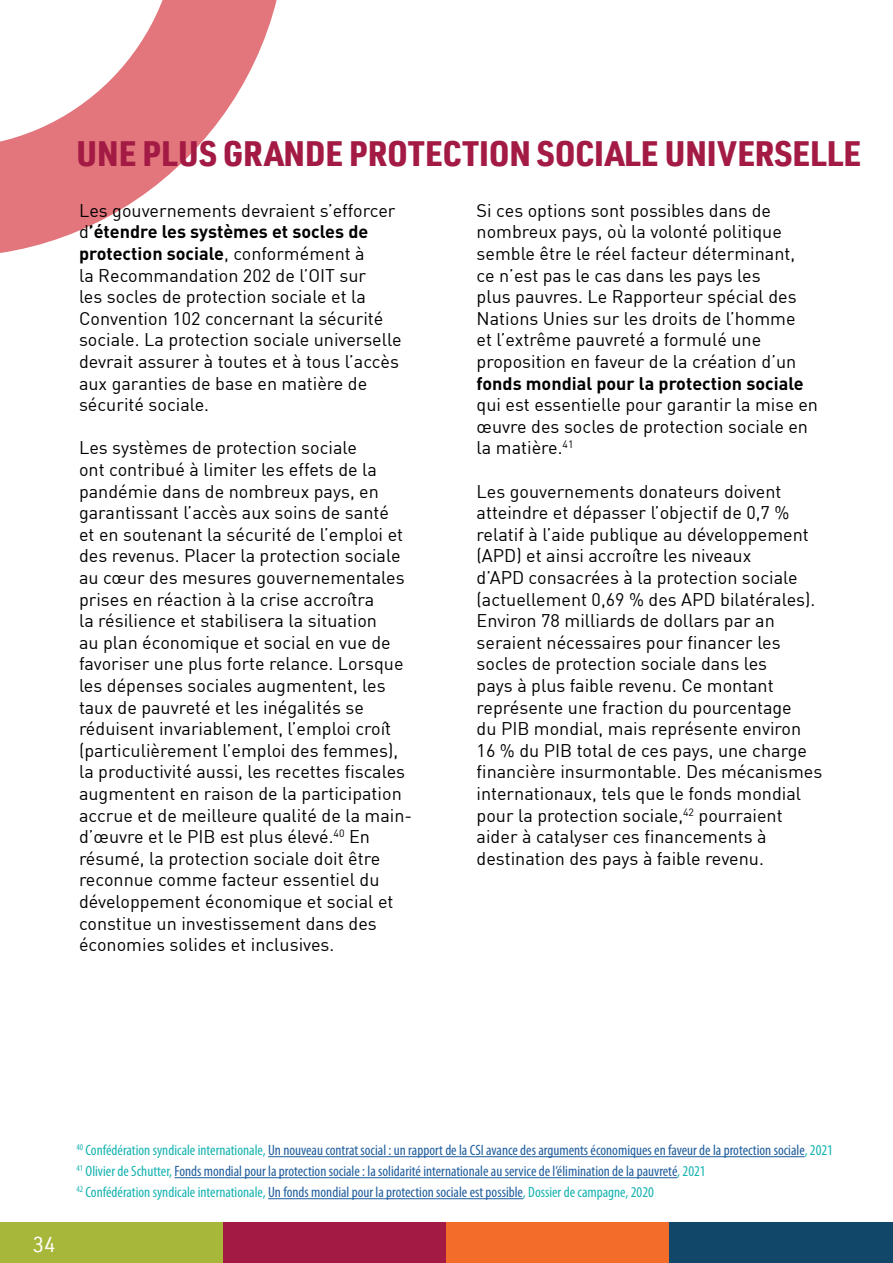
<style>
.page{position:relative;width:893px;height:1263px;background:#fff}
.page>*{position:absolute;margin:0;border:0;box-sizing:border-box;transform-origin:0 0}
.INDICE_MIO{font:900 34.5px "URWDIN Semi Cond W05";color:#a31a44}
.t1{font:21px "URWDINW05";color:#fff}
.t2{font:18px/21.6px "DIN";color:#000}
.t3{font:condensed 15px "Myriad Pro";color:#215e9e}
.t4{font:condensed 15px "Myriad Pro";color:#16b3b1}
.s1{font-weight:700}
.s2{color:#16b3b1}
.s3{color:#215e9e}
</style>
<div class="page">
<div style="left:0;top:1222px;width:223px;height:41px;background:#a7b739"></div>
<div style="left:223px;top:1222px;width:223px;height:41px;background:#a31a44"></div>
<div style="left:446px;top:1222px;width:224px;height:41px;background:#f36c29"></div>
<div style="left:670px;top:1222px;width:223px;height:41px;background:#11486a"></div>
<svg style="left:0;top:0;width:277px;height:253px"></svg>
<hr style="left:268px;top:1156px;width:537px;height:1px;background:#215e9e">
<hr style="left:174px;top:1177px;width:503px;height:1px;background:#215e9e">
<hr style="left:268px;top:1198px;width:255px;height:1px;background:#215e9e">
<p class="INDICE_MIO" style="left:77px;top:130px;width:786px">UNE PLUS GRANDE PROTECTION SOCIALE UNIVERSELLE</p>
<p class="t2" style="left:79px;top:199px;width:324px">Les gouvernements devraient s’efforcer d<span class="s1">’étendre les systèmes et socles de protection sociale</span>, conformément à<br>la Recommandation 202 de l’OIT sur<br>les socles de protection sociale et la Convention 102 concernant la sécurité sociale. La protection sociale universelle devrait assurer à toutes et à tous l’accès aux garanties de base en matière de sécurité sociale.</p>
<p class="t2" style="left:79px;top:437px;width:335px">Les systèmes de protection sociale<br>ont contribué à limiter les effets de la pandémie dans de nombreux pays, en garantissant l’accès aux soins de santé<br>et en soutenant la sécurité de l’emploi et des revenus. Placer la protection sociale au cœur des mesures gouvernementales prises en réaction à la crise accroîtra<br>la résilience et stabilisera la situation<br>au plan économique et social en vue de favoriser une plus forte relance. Lorsque les dépenses sociales augmentent, les taux de pauvreté et les inégalités se réduisent invariablement, l’emploi croît (particulièrement l’emploi des femmes), la productivité aussi, les recettes fiscales augmentent en raison de la participation accrue et de meilleure qualité de la main&shy;d’œuvre et le PIB est plus élevé.<sup>40</sup> En résumé, la protection sociale doit être reconnue comme facteur essentiel du développement économique et social et constitue un investissement dans des économies solides et inclusives.</p>
<p class="t2" style="left:477px;top:199px;width:343px">Si ces options sont possibles dans de nombreux pays, où la volonté politique semble être le réel facteur déterminant,<br>ce n’est pas le cas dans les pays les<br>plus pauvres. Le Rapporteur spécial des Nations Unies sur les droits de l’homme<br>et l’extrême pauvreté a formulé une proposition en faveur de la création d’un <span class="s1">fonds mondial pour la protection sociale </span>qui est essentielle pour garantir la mise en œuvre des socles de protection sociale en la matière.<sup>41</sup></p>
<p class="t2" style="left:477px;top:480px;width:347px">Les gouvernements donateurs doivent atteindre et dépasser l’objectif de 0,7 % relatif à l’aide publique au développement (APD) et ainsi accroître les niveaux<br>d’APD consacrées à la protection sociale (actuellement 0,69 % des APD bilatérales).<br>Environ 78 milliards de dollars par an seraient nécessaires pour financer les socles de protection sociale dans les<br>pays à plus faible revenu. Ce montant représente une fraction du pourcentage<br>du PIB mondial, mais représente environ 16 % du PIB total de ces pays, une charge financière insurmontable. Des mécanismes internationaux, tels que le fonds mondial pour la protection sociale,<sup>42</sup> pourraient aider à catalyser ces financements à destination des pays à faible revenu.</p>
<p class="t1" style="left:33px;top:1231px;width:24px">34</p>
<p class="t3" style="left:77px;top:1141px;width:758px"><sup>40</sup> <span class="s2">Confédération syndicale internationale,</span> Un nouveau contrat social : un rapport de la CSI avance des arguments économiques en faveur de la protection sociale<span class="s2">, 2021</span></p>
<p class="t3" style="left:77px;top:1162px;width:631px"><sup>41</sup> <span class="s2">Olivier de Schutter,</span> Fonds mondial pour la protection sociale : la solidarité internationale au service de l’élimination de la pauvreté<span class="s2">, 2021</span></p>
<p class="t4" style="left:77px;top:1183px;width:579px"><sup>42</sup> Confédération syndicale internationale, <span class="s3">Un fonds mondial pour la protection sociale est possible</span>, Dossier de campagne, 2020</p>
</div>
